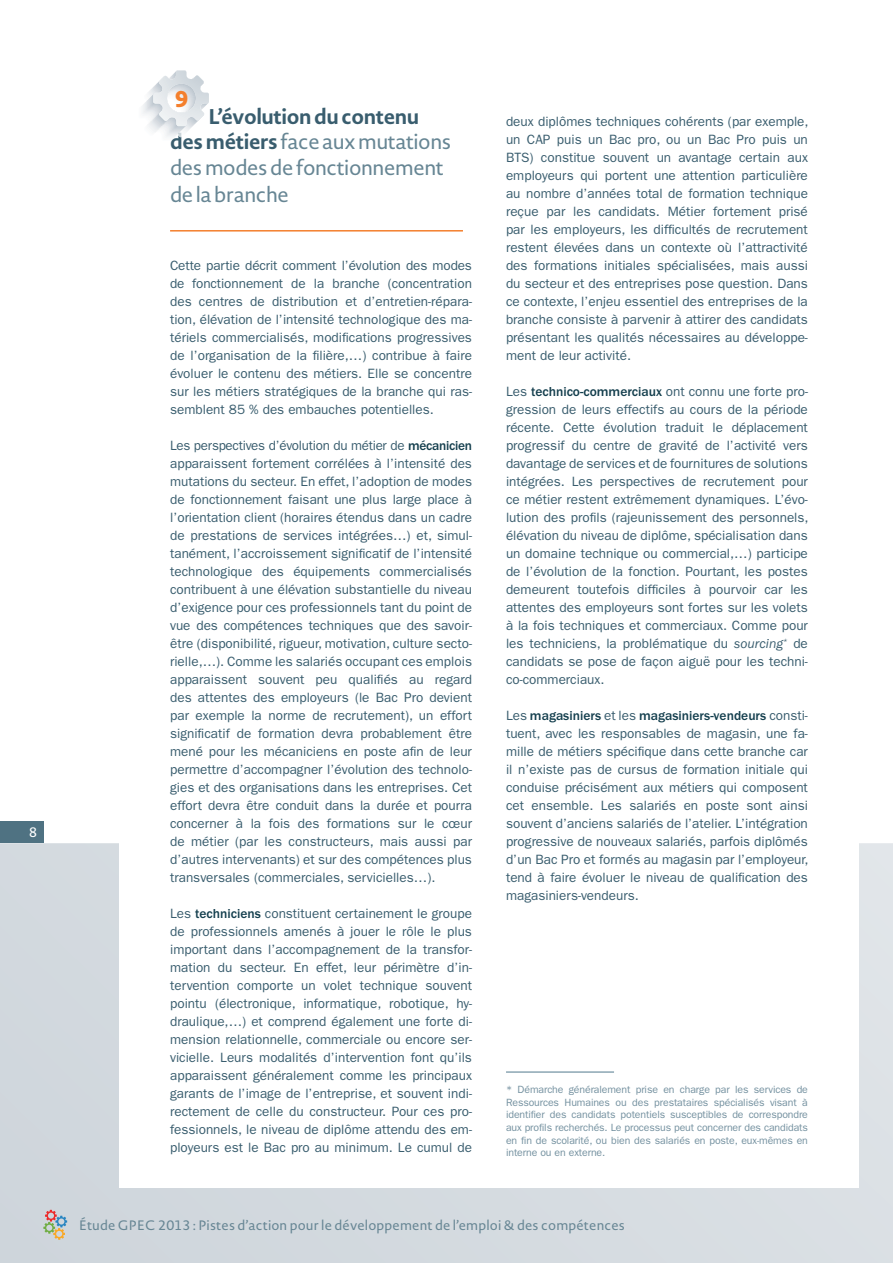
<style>
.page{position:relative;width:893px;height:1263px;background:#fff}
.page>*{position:absolute;margin:0;border:0;box-sizing:border-box;transform-origin:0 0}
.t1{font:800 22.5px "Novel Sans Pro";color:#f47f2c}
.t2{font:21px/25.8px "Novel Sans Pro";letter-spacing:-.02em;color:#678694}
.t3{font:13.5px/18px "Franklin Gothic LT";color:#395d6e;text-align:justify}
.t4{font:13.5px "Novel Sans Pro";letter-spacing:.01em;color:#678694}
.t5{font:13.5px "Novel Sans Pro";color:#fff}
.t6{font:10.5px/12.6px "Franklin Gothic LT";letter-spacing:-.01em;color:#73909f;text-align:justify}
.s1{font-weight:700;color:#395d6e}
.s2{font-weight:500;color:#133e4d}
.s3{font-style:italic}
</style>
<div class="page">
<svg style="left:0;top:843px;width:893px;height:420px;background:#d4dadf"></svg>
<div style="left:119px;top:692px;width:740px;height:496px;background:#fff"></div>
<div style="left:0;top:822px;width:43px;height:21px;background:#4f7282"></div>
<svg style="left:43px;top:1210px;width:24px;height:30px"></svg>
<hr style="left:170px;top:230px;width:293px;height:2px;background:#f47f2c">
<hr style="left:506px;top:1071px;width:108px;height:2px;background:#8ca6b3">
<svg style="left:142px;top:70px;width:67px;height:67px"></svg>
<p class="t5" style="left:29px;top:823px;width:9px">8</p>
<h1 class="t1" style="left:175px;top:82px;width:15px">9</h1>
<h2 class="t2" style="left:170px;top:103px;width:283px;text-indent:38px"><span class="s1">L’évolution du contenu des métiers</span> face aux mutations des modes de fonctionnement de la branche</h2>
<p class="t3" style="left:170px;top:257px;width:303px">Cette partie décrit comment l’évolution des modes de fonctionnement de la branche (concentration des centres de distribution et d’entretien-répara&shy;tion, élévation de l’intensité technologique des ma&shy;tériels commercialisés, modifications progressives de l’organisation de la filière,…) contribue à faire évoluer le contenu des métiers. Elle se concentre sur les métiers stratégiques de la branche qui ras&shy;semblent 85 % des embauches potentielles.</p>
<p class="t3" style="left:170px;top:437px;width:303px">Les perspectives d’évolution du métier de <span class="s2">mécanicien </span>apparaissent fortement corrélées à l’intensité des mutations du secteur. En effet, l’adoption de modes de fonctionnement faisant une plus large place à l’orientation client (horaires étendus dans un cadre de prestations de services intégrées…) et, simul&shy;tanément, l’accroissement significatif de l’intensité technologique des équipements commercialisés contribuent à une élévation substantielle du niveau d’exigence pour ces professionnels tant du point de vue des compétences techniques que des savoir&shy;être (disponibilité, rigueur, motivation, culture secto&shy;rielle,…). Comme les salariés occupant ces emplois apparaissent souvent peu qualifiés au regard des attentes des employeurs (le Bac Pro devient par exemple la norme de recrutement), un effort significatif de formation devra probablement être mené pour les mécaniciens en poste afin de leur permettre d’accompagner l’évolution des technolo&shy;gies et des organisations dans les entreprises. Cet effort devra être conduit dans la durée et pourra concerner à la fois des formations sur le cœur de métier (par les constructeurs, mais aussi par d’autres intervenants) et sur des compétences plus transversales (commerciales, servicielles…).</p>
<p class="t3" style="left:170px;top:904px;width:303px">Les <span class="s2">techniciens</span> constituent certainement le groupe de professionnels amenés à jouer le rôle le plus important dans l’accompagnement de la transfor&shy;mation du secteur. En effet, leur périmètre d’in&shy;tervention comporte un volet technique souvent pointu (électronique, informatique, robotique, hy&shy;draulique,…) et comprend également une forte di&shy;mension relationnelle, commerciale ou encore ser&shy;vicielle. Leurs modalités d’intervention font qu’ils apparaissent généralement comme les principaux garants de l’image de l’entreprise, et souvent indi&shy;rectement de celle du constructeur. Pour ces pro&shy;fessionnels, le niveau de diplôme attendu des em&shy;ployeurs est le Bac pro au minimum. Le cumul de</p>
<p class="t3" style="left:506px;top:112px;width:304px">deux diplômes techniques cohérents (par exemple, un CAP puis un Bac pro, ou un Bac Pro puis un BTS) constitue souvent un avantage certain aux employeurs qui portent une attention particulière au nombre d’années total de formation technique reçue par les candidats. Métier fortement prisé par les employeurs, les difficultés de recrutement restent élevées dans un contexte où l’attractivité des formations initiales spécialisées, mais aussi du secteur et des entreprises pose question. Dans ce contexte, l’enjeu essentiel des entreprises de la branche consiste à parvenir à attirer des candidats présentant les qualités nécessaires au développe&shy;ment de leur activité.</p>
<p class="t3" style="left:506px;top:382px;width:304px">Les <span class="s2">technico-commerciaux</span> ont connu une forte pro&shy;gression de leurs effectifs au cours de la période récente. Cette évolution traduit le déplacement progressif du centre de gravité de l’activité vers davantage de services et de fournitures de solutions intégrées. Les perspectives de recrutement pour ce métier restent extrêmement dynamiques. L’évo&shy;lution des profils (rajeunissement des personnels, élévation du niveau de diplôme, spécialisation dans un domaine technique ou commercial,…) participe de l’évolution de la fonction. Pourtant, les postes demeurent toutefois difficiles à pourvoir car les attentes des employeurs sont fortes sur les volets à la fois techniques et commerciaux. Comme pour les techniciens, la problématique du <span class="s3">sourcing</span><sup>*</sup> de candidats se pose de façon aiguë pour les techni&shy;co-commerciaux.</p>
<p class="t3" style="left:506px;top:707px;width:304px">Les <span class="s2">magasiniers</span> et les <span class="s2">magasiniers-vendeurs</span> consti&shy;tuent, avec les responsables de magasin, une fa&shy;mille de métiers spécifique dans cette branche car il n’existe pas de cursus de formation initiale qui conduise précisément aux métiers qui composent cet ensemble. Les salariés en poste sont ainsi souvent d’anciens salariés de l’atelier. L’intégration progressive de nouveaux salariés, parfois diplômés d’un Bac Pro et formés au magasin par l’employeur, tend à faire évoluer le niveau de qualification des magasiniers-vendeurs.</p>
<p class="t6" style="left:506px;top:1083px;width:303px">* Démarche généralement prise en charge par les services de Ressources Humaines ou des prestataires spécialisés visant à identifier des candidats potentiels susceptibles de correspondre aux profils recherchés. Le processus peut concerner des candidats en fin de scolarité, ou bien des salariés en poste, eux-mêmes en interne ou en externe.</p>
<p class="t4" style="left:79px;top:1215px;width:547px">Étude GPEC 2013 : Pistes d’action pour le développement de l’emploi &amp; des compétences</p>
</div>
